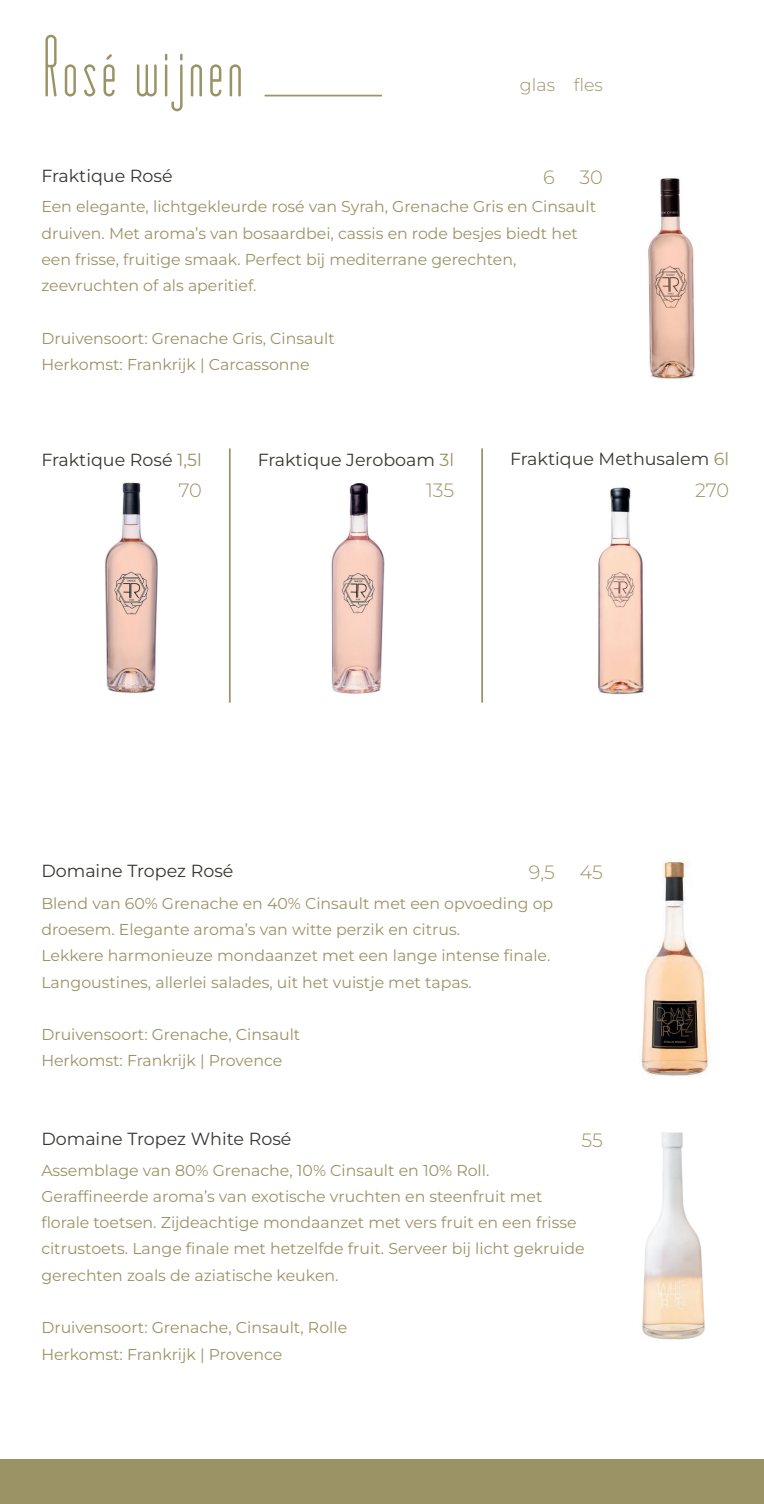
<style>
.page{position:relative;width:764px;height:1504px;background:#fff}
.page>*{position:absolute;margin:0;border:0;box-sizing:border-box;transform-origin:0 0}
.t1{font:82.25px "Matchbook";color:#9b9366}
.t2{font:300 19.25px "Montserrat";letter-spacing:-.005em;color:#9b9366}
.t3{font:17.5px "Montserrat";color:#373832}
.t4{font:17.5px "Montserrat";color:#373831}
.t5{font:300 17.5px "Montserrat";color:#9b9366}
.t6{font:15.75px/26.2px "Montserrat";color:#9b9366}
.s1{color:#9b9366}
.s2{color:#373831}
</style>
<div class="page">
<div style="left:0;top:1458px;width:764px;height:45px;background:#9b9366"></div>
<img style="left:648px;top:178px;width:47px;height:201px">
<hr style="left:265px;top:95px;width:117px;height:1px;background:#9b9366">
<img style="left:640px;top:858px;width:71px;height:218px">
<img style="left:642px;top:1132px;width:63px;height:208px">
<img style="left:105px;top:482px;width:53px;height:212px">
<img style="left:331px;top:483px;width:54px;height:211px">
<img style="left:598px;top:487px;width:46px;height:208px">
<hr style="left:229px;top:448px;width:2px;height:254px;background:#9b9366">
<hr style="left:481px;top:448px;width:2px;height:254px;background:#9b9366">
<h1 class="t1" style="left:41px;top:24px;width:205px">Rosé wijnen</h1>
<p class="t5" style="left:520px;top:73px;width:84px">glas fles</p>
<p class="t3" style="left:41px;top:163px;width:133px">Fraktique Rosé</p>
<p class="t6" style="left:41px;top:193px;width:556px">Een elegante, lichtgekleurde rosé van Syrah, Grenache Gris en Cinsault druiven. Met aroma’s van bosaardbei, cassis en rode besjes biedt het een frisse, fruitige smaak. Perfect bij mediterrane gerechten, zeevruchten of als aperitief.</p>
<p class="t6" style="left:41px;top:324px;width:295px">Druivensoort: Grenache Gris, Cinsault<br>Herkomst: Frankrijk | Carcassonne</p>
<p class="t2" style="left:543px;top:164px;width:13px">6</p>
<p class="t2" style="left:579px;top:164px;width:25px">30</p>
<p class="t3" style="left:41px;top:447px;width:162px">Fraktique Rosé <span class="s1">1,5l</span></p>
<p class="t2" style="left:178px;top:477px;width:25px">70</p>
<p class="t4" style="left:258px;top:447px;width:198px">Fraktique Jeroboam <span class="s1">3l</span></p>
<p class="t2" style="left:426px;top:477px;width:30px">135</p>
<p class="t3" style="left:510px;top:447px;width:221px">Fraktique Methusalem <span class="s1">6l</span></p>
<p class="t2" style="left:695px;top:477px;width:36px">270</p>
<p class="t3" style="left:41px;top:858px;width:194px">Domaine Trope<span class="s2">z Rosé</span></p>
<p class="t6" style="left:41px;top:889px;width:513px">Blend van 60% Grenache en 40% Cinsault met een opvoeding op droesem. Elegante aroma’s van witte perzik en citrus.<br>Lekkere harmonieuze mondaanzet met een lange intense finale.<br>Langoustines, allerlei salades, uit het vuistje met tapas.</p>
<p class="t6" style="left:41px;top:1020px;width:260px">Druivensoort: Grenache, Cinsault<br>Herkomst: Frankrijk | Provence</p>
<p class="t2" style="left:529px;top:859px;width:27px">9,5</p>
<p class="t2" style="left:580px;top:859px;width:25px">45</p>
<p class="t3" style="left:41px;top:1126px;width:252px">Domaine Tropez White Rosé</p>
<p class="t6" style="left:41px;top:1156px;width:545px">Assemblage van 80% Grenache, 10% Cinsault en 10% Roll.<br>Geraffineerde aroma’s van exotische vruchten en steenfruit met florale toetsen. Zijdeachtige mondaanzet met vers fruit en een frisse citrustoets. Lange finale met hetzelfde fruit. Serveer bij licht gekruide gerechten zoals de aziatische keuken.</p>
<p class="t6" style="left:41px;top:1313px;width:307px">Druivensoort: Grenache, Cinsault, Rolle<br>Herkomst: Frankrijk | Provence</p>
<p class="t2" style="left:582px;top:1126px;width:23px">55</p>
</div>
